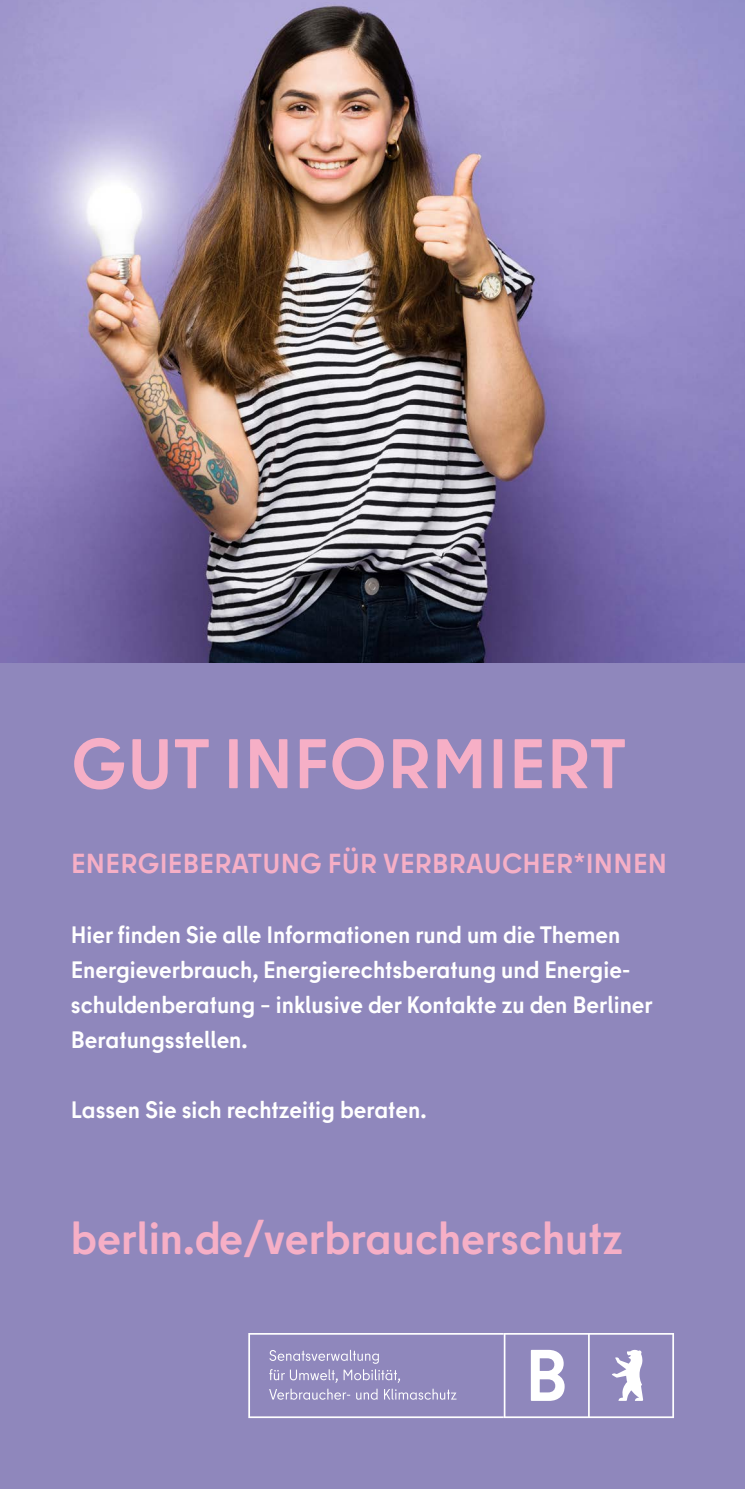
<style>
.page{position:relative;width:745px;height:1489px;background:#fff}
.page>*{position:absolute;margin:0;border:0;box-sizing:border-box;transform-origin:0 0}
._01_02_Umschlag_Unte{font:700 70px "Berlin Type";letter-spacing:.01em;color:#f6afc6}
._01_02_Umschlag_Unte-2{font:700 45px "Berlin Type";color:#f6afc6}
._01_02_Umschlag_Unte-3{font:700 27.5px "Berlin Type";letter-spacing:.01em;color:#f6afc6}
._01_02_Umschlag_Unte-4{font:700 23.75px/35px "Berlin Type";color:#fff}
</style>
<div class="page">
<div style="left:0;top:0;width:744px;height:1488px;background:#8f87bc"></div>
<img style="left:0;top:0;width:744px;height:662px">
<svg style="left:248px;top:1333px;width:425px;height:84px"></svg>
<p class="_01_02_Umschlag_Unte" style="left:71px;top:718px;width:556px">GUT INFORMIERT</p>
<p class="_01_02_Umschlag_Unte-3" style="left:71px;top:845px;width:597px">ENERGIEBERATUNG FÜR VERBRAUCHER*INNEN</p>
<p class="_01_02_Umschlag_Unte-4" style="left:71px;top:916px;width:583px">Hier finden Sie alle Informationen rund um die Themen Energieverbrauch, Energierechtsberatung und Energie&shy;schuldenberatung – inklusive der Kontakte zu den Berliner Beratungsstellen.</p>
<p class="_01_02_Umschlag_Unte-4" style="left:71px;top:1091px;width:357px">Lassen Sie sich rechtzeitig beraten.</p>
<p class="_01_02_Umschlag_Unte-2" style="left:71px;top:1209px;width:553px">berlin.de/verbraucherschutz</p>
</div>
